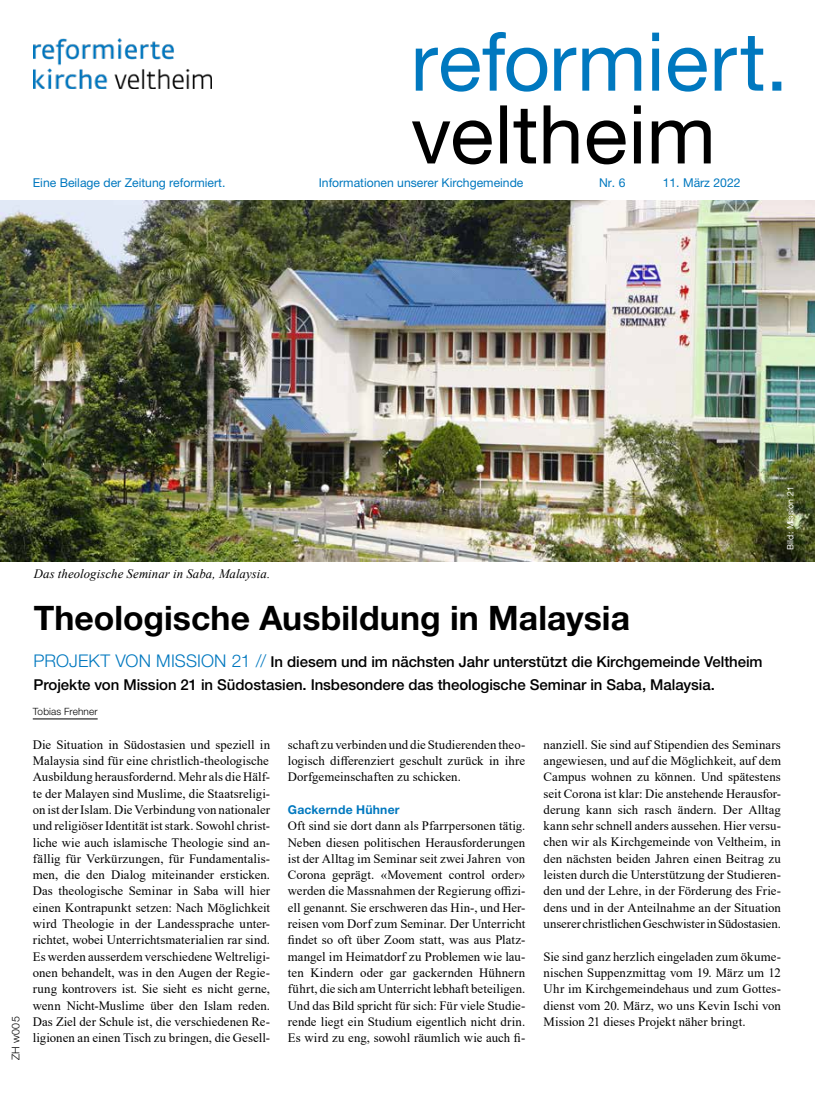
<style>
.page{position:relative;width:815px;height:1106px;background:#fff}
.page>*{position:absolute;margin:0;border:0;box-sizing:border-box;transform-origin:0 0}
.t1{font:700 33.75px "Helvetica Neue LT Pro";color:#000}
.t2{font:500 15px/22.5px "Helvetica Neue LT Pro";letter-spacing:-.005em;color:#000}
.t3{font:12.75px/16.2px "Times New Roman";color:#000;text-align:justify}
.t4{font:italic 12.75px "Times New Roman";letter-spacing:.005em;color:#000}
.t5{font:12.25px "Helvetica Neue LT Pro";color:#0078bf}
.t6{font:700 12.25px "Helvetica Neue LT Pro";letter-spacing:.015em;color:#0078bf}
.t7{font:300 10.62px "Helvetica Neue LT Pro";letter-spacing:.03em;color:#000}
.t8{font:300 10px "Helvetica Neue LT Pro";letter-spacing:.015em;color:#000}
.t9{font:8.75px "Helvetica Neue LT Pro";letter-spacing:.005em;color:#fff}
.s1{font-weight:300;font-size:17.5px;color:#0078bf}
</style>
<div class="page">
<svg style="left:412px;top:105px;width:299px;height:59px"></svg>
<svg style="left:416px;top:32px;width:365px;height:60px"></svg>
<img style="left:34px;top:39px;width:177px;height:49px">
<img style="left:0;top:200px;width:815px;height:361px">
<hr style="left:33px;top:718px;width:65px;height:1px;background:#000">
<p class="t5" style="left:33px;top:175px;width:194px">Eine Beilage der Zeitung reformiert.</p>
<p class="t5" style="left:319px;top:175px;width:206px">Informationen unserer Kirchgemeinde</p>
<p class="t5" style="left:599px;top:175px;width:28px">Nr. 6</p>
<p class="t5" style="left:663px;top:175px;width:79px">11. März 2022</p>
<p class="t7" style="left:9px;top:1060px;width:45px;rotate:-90deg">ZH w005</p>
<p class="t4" style="left:34px;top:565px;width:238px">Das theologische Seminar in Saba, Malaysia.</p>
<h1 class="t1" style="left:34px;top:597px;width:598px">Theologische Ausbildung in Malaysia</h1>
<p class="t2" style="left:34px;top:650px;width:731px"><span class="s1">PROJEKT VON MISSION 21 //</span> In diesem und im nächsten Jahr unterstützt die Kirchgemeinde Veltheim<br>Projekte von Mission 21 in Südostasien. Insbesondere das theologische Seminar in Saba, Malaysia.</p>
<p class="t8" style="left:33px;top:705px;width:66px">Tobias Frehner</p>
<p class="t9" style="left:785px;top:549px;width:64px;rotate:-90deg">Bild: Mission 21</p>
<p class="t3" style="left:33px;top:736px;width:239px">Die Situation in Südostasien und speziell in Malaysia sind für eine christlich-theologische Ausbildung herausfordernd. Mehr als die Hälf&shy;te der Malayen sind Muslime, die Staatsreligi&shy;on ist der Islam. Die Verbindung von nationaler und religiöser Identität ist stark. Sowohl christ&shy;liche wie auch islamische Theologie sind an&shy;fällig für Verkürzungen, für Fundamentalis&shy;men, die den Dialog miteinander ersticken.<br>Das theologische Seminar in Saba will hier einen Kontrapunkt setzen: Nach Möglichkeit wird Theologie in der Landessprache unter&shy;richtet, wobei Unterrichtsmaterialien rar sind.<br>Es werden ausserdem verschiedene Weltreligi&shy;onen behandelt, was in den Augen der Regie&shy;rung kontrovers ist. Sie sieht es nicht gerne, wenn Nicht-Muslime über den Islam reden.<br>Das Ziel der Schule ist, die verschiedenen Re&shy;ligionen an einen Tisch zu bringen, die Gesell-</p>
<p class="t3" style="left:288px;top:736px;width:239px">schaft zu verbinden und die Studierenden theo&shy;logisch differenziert geschult zurück in ihre Dorfgemeinschaften zu schicken.</p>
<p class="t6" style="left:288px;top:801px;width:113px">Gackernde Hühner</p>
<p class="t3" style="left:288px;top:817px;width:239px">Oft sind sie dort dann als Pfarrpersonen tätig.<br>Neben diesen politischen Herausforderungen ist der Alltag im Seminar seit zwei Jahren von Corona geprägt. «Movement control order» werden die Massnahmen der Regierung offizi&shy;ell genannt. Sie erschweren das Hin-, und Her&shy;reisen vom Dorf zum Seminar. Der Unterricht findet so oft über Zoom statt, was aus Platz&shy;mangel im Heimatdorf zu Problemen wie lau&shy;ten Kindern oder gar gackernden Hühnern führt, die sich am Unterricht lebhaft beteiligen.<br>Und das Bild spricht für sich: Für viele Studie&shy;rende liegt ein Studium eigentlich nicht drin.<br>Es wird zu eng, sowohl räumlich wie auch fi-</p>
<p class="t3" style="left:544px;top:736px;width:239px">nanziell. Sie sind auf Stipendien des Seminars angewiesen, und auf die Möglichkeit, auf dem Campus wohnen zu können. Und spätestens seit Corona ist klar: Die anstehende Herausfor&shy;derung kann sich rasch ändern. Der Alltag kann sehr schnell anders aussehen. Hier versu&shy;chen wir als Kirchgemeinde von Veltheim, in den nächsten beiden Jahren einen Beitrag zu leisten durch die Unterstützung der Studieren&shy;den und der Lehre, in der Förderung des Frie&shy;dens und in der Anteilnahme an der Situation unserer christlichen Geschwister in Südostasien.</p>
<p class="t3" style="left:544px;top:947px;width:239px">Sie sind ganz herzlich eingeladen zum ökume&shy;nischen Suppenzmittag vom 19. März um 12<br>Uhr im Kirchgemeindehaus und zum Gottes&shy;dienst vom 20. März, wo uns Kevin Ischi von Mission 21 dieses Projekt näher bringt.</p>
</div>
